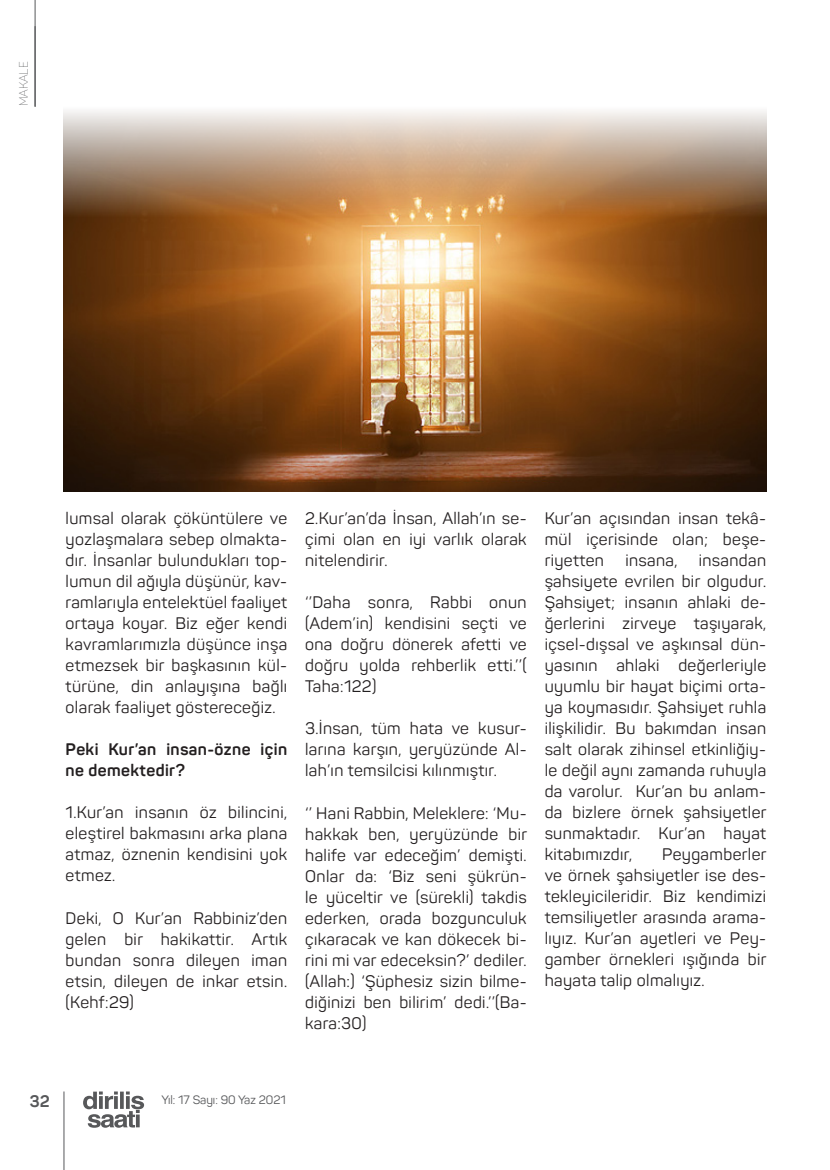
<style>
.page{position:relative;width:830px;height:1170px;background:#fff}
.page>*{position:absolute;margin:0;border:0;box-sizing:border-box;transform-origin:0 0}
.t1{font:16.5px/21px "Panton";letter-spacing:.025em;color:#231f20;text-align:justify}
.t2{font:700 16.5px/21px "Panton";letter-spacing:.025em;color:#231f20}
.t3{font:700 16.5px "Panton";color:#57585a}
.t4{font:12px "Panton";color:#57585a}
.t5{font:200 12px "Panton";color:#57585a}
</style>
<div class="page">
<hr style="left:35px;top:0;width:1px;height:106px;background:#57585a">
<hr style="left:34px;top:26px;width:2px;height:80px;background:#57585a">
<hr style="left:64px;top:1091px;width:1px;height:78px;background:#57585a">
<svg style="left:83px;top:1091px;width:61px;height:36px"></svg>
<img style="left:64px;top:111px;width:701px;height:380px">
<p class="t5" style="left:16px;top:106px;width:46px;rotate:-90deg">MAKALE</p>
<p class="t1" style="left:66px;top:507px;width:223px">lumsal olarak çöküntülere ve yozlaşmalara sebep olmakta&shy;dır. İnsanlar bulundukları top&shy;lumun dil ağıyla düşünür, kav&shy;ramlarıyla entelektüel faaliyet ortaya koyar. Biz eğer kendi kavramlarımızla düşünce inşa etmezsek bir başkasının kül&shy;türüne, din anlayışına bağlı olarak faaliyet göstereceğiz.</p>
<p class="t2" style="left:66px;top:738px;width:223px">Peki Kur’an insan-özne için ne demektedir?</p>
<p class="t1" style="left:66px;top:801px;width:223px">1.Kur’an insanın öz bilincini, eleştirel bakmasını arka plana atmaz, öznenin kendisini yok etmez.</p>
<p class="t1" style="left:66px;top:907px;width:223px">Deki, O Kur’an Rabbiniz’den gelen bir hakikattir. Artık bundan sonra dileyen iman etsin, dileyen de inkar etsin. (Kehf:29)</p>
<p class="t1" style="left:305px;top:507px;width:223px">2.Kur’an’da İnsan, Allah’ın se&shy;çimi olan en iyi varlık olarak nitelendirir.</p>
<p class="t1" style="left:305px;top:591px;width:223px">‘’Daha sonra, Rabbi onun (Adem’in) kendisini seçti ve ona doğru dönerek afetti ve doğru yolda rehberlik etti.’’( Taha:122)</p>
<p class="t1" style="left:305px;top:717px;width:223px">3.İnsan, tüm hata ve kusur&shy;larına karşın, yeryüzünde Al&shy;lah’ın temsilcisi kılınmıştır.</p>
<p class="t1" style="left:305px;top:802px;width:223px">‘’ Hani Rabbin, Meleklere: ‘Mu&shy;hakkak ben, yeryüzünde bir halife var edeceğim’ demişti.<br>Onlar da: ‘Biz seni şükrün&shy;le yüceltir ve (sürekli) takdis ederken, orada bozgunculuk çıkaracak ve kan dökecek bi&shy;rini mi var edeceksin?’ dediler. (Allah:) ‘Şüphesiz sizin bilme&shy;diğinizi ben bilirim’ dedi.’’(Ba&shy;kara:30)</p>
<p class="t1" style="left:544px;top:507px;width:223px">Kur’an açısından insan tekâ&shy;mül içerisinde olan; beşe&shy;riyetten</p>
<p class="t1" style="left:544px;top:549px;width:223px;text-indent:154px">insandan şahsiyete evrilen bir olgudur.<br>Şahsiyet; insanın ahlaki de&shy;ğerlerini zirveye taşıyarak, içsel-dışsal ve aşkınsal dün&shy;yasının ahlaki değerleriyle uyumlu bir hayat biçimi orta&shy;ya koymasıdır. Şahsiyet ruhla ilişkilidir. Bu bakımdan insan salt olarak zihinsel etkinliğiy&shy;le değil aynı zamanda ruhuyla da varolur. Kur’an bu anlam&shy;da bizlere örnek şahsiyetler sunmaktadır. Kur’an hayat kitabımızdır,</p>
<p class="t1" style="left:625px;top:549px;width:53px">insana,</p>
<p class="t1" style="left:544px;top:843px;width:223px;text-indent:117px">Peygamberler ve örnek şahsiyetler ise des&shy;tekleyicileridir. Biz kendimizi temsiliyetler arasında arama&shy;lıyız. Kur’an ayetleri ve Pey&shy;gamber örnekleri ışığında bir hayata talip olmalıyız.</p>
<p class="t3" style="left:30px;top:1090px;width:21px">32</p>
<p class="t4" style="left:161px;top:1091px;width:126px">Yıl: 17 Sayı: 90 Yaz 2021</p>
</div>
